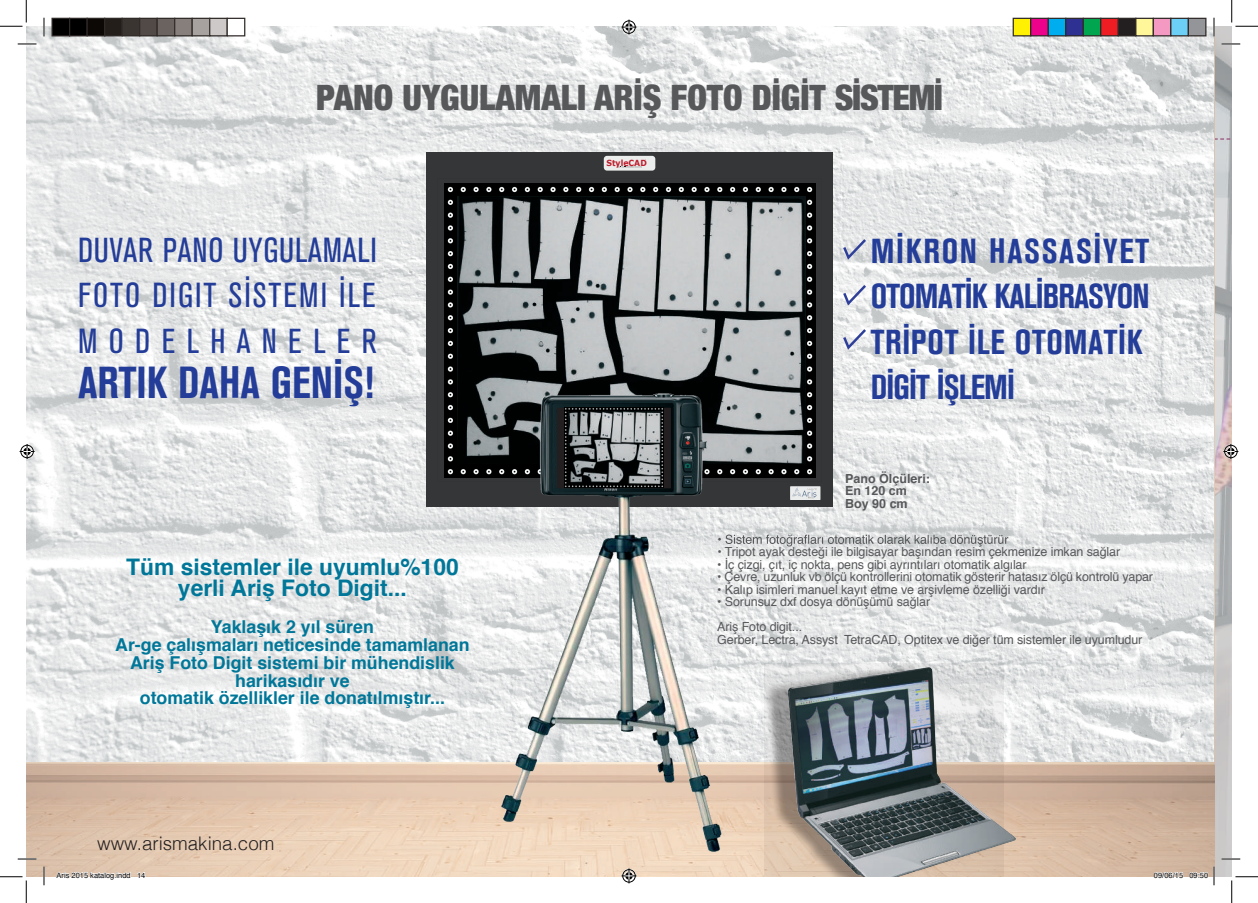
<style>
.page{position:relative;width:1258px;height:903px;background:#fff}
.page>*{position:absolute;margin:0;border:0;box-sizing:border-box;transform-origin:0 0}
.t1{font:700 44.5px "Akzidenz Grotesk Condensed";color:#233d98}
.t2{font:900 condensed 35px "Helvetica Neue";color:#57585a}
.t3{font:700 34.5px/45.5px "Akzidenz Grotesk Condensed";letter-spacing:.02em;color:#233d98}
.t4{font:34.5px/45.5px "Akzidenz Grotesk Condensed";letter-spacing:.06em;color:#233d98;text-align:justify}
.t5{font:700 22.88px/21.5px "Helvetica";color:#079;text-align:center}
.t6{font:300 18.75px "Helvetica";color:#231f20}
.t7{font:700 17.75px/17.8px "Helvetica";color:#079;text-align:center}
.t8{font:12.5px/25px "Helvetica";letter-spacing:-.01em;color:#57585a}
.t9{font:700 12.5px/12.5px "Helvetica";color:#57585a}
.t10{font:700 8.38px "Verdana";color:#be1d2c;scale:.93 1}
.t11{font:7.5px "Helvetica";color:#000}
</style>
<div class="page">
<img style="left:1213px;top:26px;width:18px;height:851px">
<svg style="left:1213px;top:138px;width:18px;height:2px"></svg>
<img style="left:26px;top:761px;width:1187px;height:116px">
<img style="left:26px;top:26px;width:1187px;height:735px">
<svg style="left:794px;top:534px;width:214px;height:13px;background:#bbbdbe"></svg>
<div style="left:426px;top:153px;width:406px;height:354px;background:#343637"></div>
<div style="left:603px;top:156px;width:52px;height:15px;background:#ebecec;border-radius:3px"></div>
<svg style="left:794px;top:486px;width:26px;height:14px"></svg>
<svg style="left:618px;top:166px;width:24px;height:2px"></svg>
<img style="left:444px;top:183px;width:371px;height:294px">
<img style="left:457px;top:197px;width:348px;height:266px">
<img style="left:486px;top:360px;width:308px;height:498px">
<div style="left:557px;top:408px;width:113px;height:80px;background:#231f20"></div>
<div style="left:557px;top:408px;width:114px;height:80px;border:1px solid #231f20"></div>
<img style="left:564px;top:408px;width:99px;height:80px">
<img style="left:568px;top:411px;width:92px;height:73px">
<svg style="left:764px;top:663px;width:239px;height:214px;background:#c9beb5"></svg>
<img style="left:788px;top:668px;width:227px;height:209px">
<svg style="left:18px;top:43px;width:18px;height:2px"></svg>
<svg style="left:1221px;top:43px;width:19px;height:2px"></svg>
<svg style="left:18px;top:858px;width:18px;height:2px"></svg>
<svg style="left:1221px;top:858px;width:19px;height:2px"></svg>
<svg style="left:43px;top:18px;width:2px;height:18px"></svg>
<svg style="left:43px;top:866px;width:2px;height:19px"></svg>
<svg style="left:1212px;top:18px;width:2px;height:18px"></svg>
<svg style="left:0;top:0;width:27px;height:27px"></svg>
<svg style="left:0;top:876px;width:27px;height:27px"></svg>
<svg style="left:1231px;top:0;width:26px;height:27px"></svg>
<svg style="left:1231px;top:876px;width:26px;height:27px"></svg>
<svg style="left:621px;top:20px;width:15px;height:15px"></svg>
<svg style="left:621px;top:868px;width:15px;height:15px"></svg>
<svg style="left:20px;top:444px;width:15px;height:15px"></svg>
<svg style="left:1223px;top:444px;width:15px;height:15px"></svg>
<div style="left:52px;top:18px;width:18px;height:18px;background:#000"></div>
<div style="left:51px;top:18px;width:19px;height:18px;border:1px solid #302a28"></div>
<div style="left:70px;top:18px;width:17px;height:18px;background:#000"></div>
<div style="left:69px;top:18px;width:19px;height:18px;border:1px solid #302a28"></div>
<div style="left:87px;top:18px;width:18px;height:18px;background:#0c0806"></div>
<div style="left:86px;top:18px;width:19px;height:18px;border:1px solid #302a28"></div>
<div style="left:105px;top:18px;width:17px;height:18px;background:#241e1b"></div>
<div style="left:104px;top:18px;width:19px;height:18px;border:1px solid #302a28"></div>
<div style="left:122px;top:18px;width:18px;height:18px;background:#3b3532"></div>
<div style="left:121px;top:18px;width:19px;height:18px;border:1px solid #302a28"></div>
<div style="left:140px;top:18px;width:17px;height:18px;background:#524a47"></div>
<div style="left:139px;top:18px;width:19px;height:18px;border:1px solid #302a28"></div>
<div style="left:157px;top:18px;width:18px;height:18px;background:#6b6360"></div>
<div style="left:156px;top:18px;width:19px;height:18px;border:1px solid #302a28"></div>
<div style="left:175px;top:18px;width:17px;height:18px;background:#867f7c"></div>
<div style="left:174px;top:18px;width:19px;height:18px;border:1px solid #302a28"></div>
<div style="left:192px;top:18px;width:18px;height:18px;background:#a7a2a0"></div>
<div style="left:191px;top:18px;width:19px;height:18px;border:1px solid #302a28"></div>
<div style="left:210px;top:18px;width:17px;height:18px;background:#cdc9c8"></div>
<div style="left:209px;top:18px;width:19px;height:18px;border:1px solid #302a28"></div>
<div style="left:227px;top:18px;width:18px;height:18px;background:#fff"></div>
<div style="left:226px;top:18px;width:19px;height:18px;border:1px solid #302a28"></div>
<div style="left:1013px;top:18px;width:17px;height:18px;background:#fff101"></div>
<div style="left:1012px;top:18px;width:19px;height:18px;border:1px solid #302a28"></div>
<div style="left:1030px;top:18px;width:18px;height:18px;background:#ed028c"></div>
<div style="left:1030px;top:18px;width:18px;height:18px;border:1px solid #302a28"></div>
<div style="left:1048px;top:18px;width:17px;height:18px;background:#00aeef"></div>
<div style="left:1047px;top:18px;width:19px;height:18px;border:1px solid #302a28"></div>
<div style="left:1065px;top:18px;width:18px;height:18px;background:#2e3092"></div>
<div style="left:1065px;top:18px;width:18px;height:18px;border:1px solid #302a28"></div>
<div style="left:1083px;top:18px;width:17px;height:18px;background:#00a54f"></div>
<div style="left:1082px;top:18px;width:19px;height:18px;border:1px solid #302a28"></div>
<div style="left:1100px;top:18px;width:18px;height:18px;background:#ee1d23"></div>
<div style="left:1100px;top:18px;width:18px;height:18px;border:1px solid #302a28"></div>
<div style="left:1118px;top:18px;width:17px;height:18px;background:#231f20"></div>
<div style="left:1117px;top:18px;width:19px;height:18px;border:1px solid #302a28"></div>
<div style="left:1135px;top:18px;width:18px;height:18px;background:#fff79a"></div>
<div style="left:1135px;top:18px;width:18px;height:18px;border:1px solid #302a28"></div>
<div style="left:1153px;top:18px;width:17px;height:18px;background:#f499c2"></div>
<div style="left:1152px;top:18px;width:19px;height:18px;border:1px solid #302a28"></div>
<div style="left:1170px;top:18px;width:18px;height:18px;background:#6bcff6"></div>
<div style="left:1170px;top:18px;width:18px;height:18px;border:1px solid #302a28"></div>
<div style="left:1188px;top:18px;width:17px;height:18px;background:#939598"></div>
<div style="left:1187px;top:18px;width:19px;height:18px;border:1px solid #302a28"></div>
<svg style="left:56px;top:872px;width:75px;height:5px"></svg>
<svg style="left:137px;top:872px;width:9px;height:5px"></svg>
<svg style="left:1153px;top:866px;width:61px;height:19px"></svg>
<svg style="left:841px;top:236px;width:27px;height:26px"></svg>
<svg style="left:841px;top:282px;width:27px;height:26px"></svg>
<svg style="left:841px;top:326px;width:27px;height:26px"></svg>
<h2 class="t2" style="left:316px;top:69px;width:628px">PANO UYGULAMALI ARİŞ FOTO DİGİT SİSTEMİ</h2>
<h3 class="t4" style="left:78px;top:228px;width:300px">DUVAR PANO UYGULAMALI FOTO DIGIT SİSTEMI İLE MODELHANELER</h3>
<h1 class="t1" style="left:78px;top:357px;width:297px">ARTIK DAHA GENİŞ!</h1>
<h3 class="t5" style="left:126px;top:556px;width:334px">Tüm sistemler ile uyumlu%100 yerli Ariş Foto Digit...</h3>
<h3 class="t7" style="left:115px;top:618px;width:356px">Yaklaşık 2 yıl süren<br>Ar-ge çalışmaları neticesinde tamamlanan<br>Ariş Foto Digit sistemi bir mühendislik harikasıdır ve<br>otomatik özellikler ile donatılmıştır...</h3>
<h3 class="t6" style="left:97px;top:827px;width:179px">www.arismakina.com</h3>
<p class="t10" style="left:606px;top:157px;width:45px">StyleCAD</p>
<h3 class="t3" style="left:870px;top:228px;width:280px">MİKRON HASSASİYET<br>OTOMATİK KALİBRASYON<br>TRİPOT İLE OTOMATİK<br>DİGİT İŞLEMİ</h3>
<p class="t9" style="left:845px;top:472px;width:86px">Pano Ölçüleri:<br>En 120 cm<br>Boy 90 cm</p>
<p class="t8" style="left:717px;top:540px;width:404px">• Tripot ayak desteği ile bilgisayar başından resim çekmenize imkan sağlar</p>
<p class="t8" style="left:717px;top:552px;width:311px">• İç çizgi, çıt, iç nokta, pens gibi ayrıntıları otomatik algılar</p>
<p class="t8" style="left:717px;top:565px;width:437px">• Çevre, uzunluk vb ölçü kontrollerini otomatik gösterir hatasız ölçü kontrolü yapar</p>
<p class="t8" style="left:717px;top:577px;width:329px">• Kalıp isimleri manuel kayıt etme ve arşivleme özelliği vardır</p>
<p class="t8" style="left:717px;top:590px;width:214px">• Sorunsuz dxf dosya dönüşümü sağlar<br>Ariş Foto digit...</p>
<p class="t8" style="left:717px;top:627px;width:426px">Gerber, Lectra, Assyst TetraCAD, Optitex ve diğer tüm sistemler ile uyumludur</p>
<p class="t11" style="left:56px;top:869px;width:90px">Aris 2015 katalog.indd 14</p>
<p class="t11" style="left:1153px;top:869px;width:56px">09/06/15 09:50</p>
</div>
